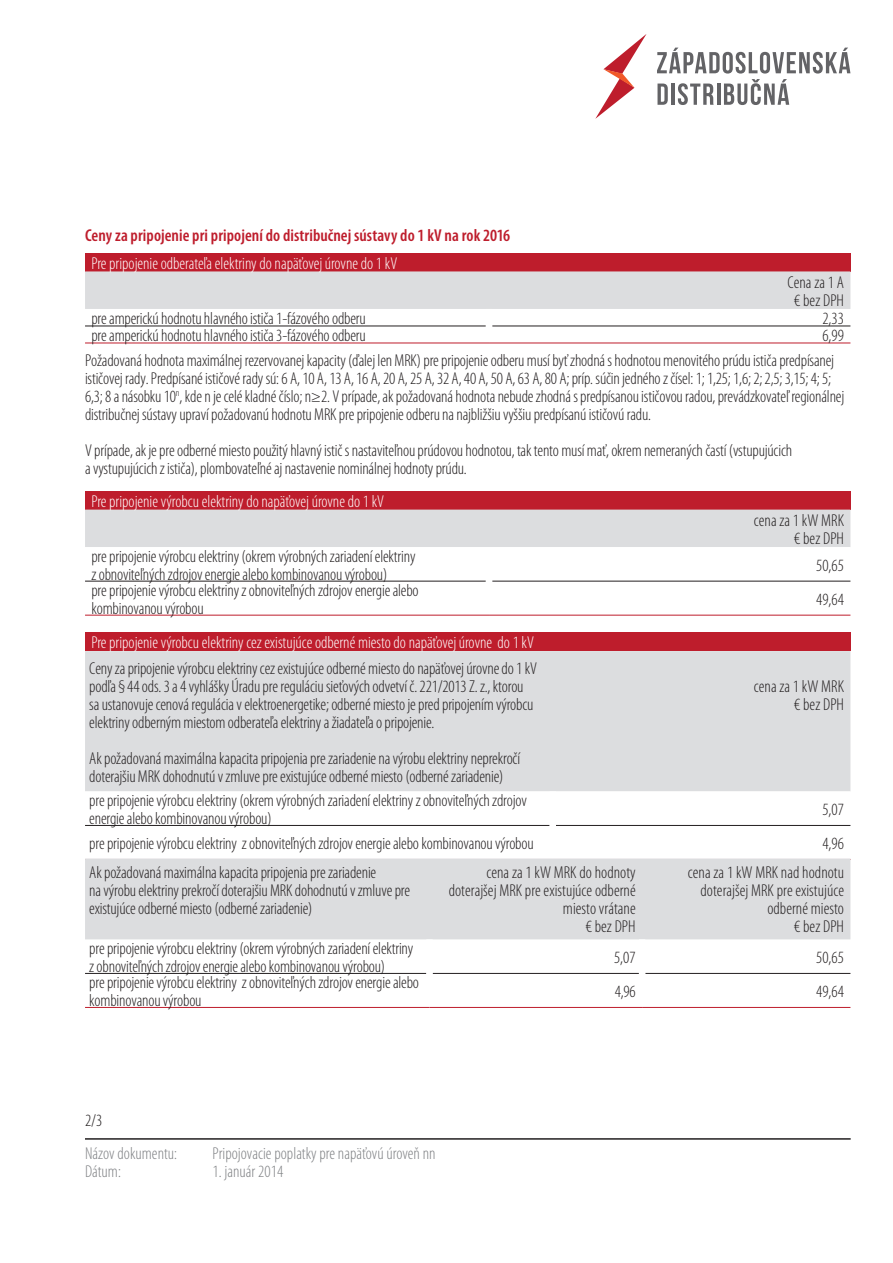
<style>
.page{position:relative;width:893px;height:1263px;background:#fff}
.page>*{position:absolute;margin:0;border:0;box-sizing:border-box;transform-origin:0 0}
.Normální{font:300 condensed 17.25px/18px "Myriad Pro";letter-spacing:-.01em;color:#231f20}
.odskok_4{font:300 condensed 17.25px "Myriad Pro";color:#fff}
.t1{font:300 condensed 17.25px "Myriad Pro";letter-spacing:.005em;color:#808285}
.odskok_8{font:600 condensed 17.25px "Myriad Pro";letter-spacing:.005em;color:#be1d2c}
</style>
<div class="page">
<hr style="left:85px;top:1138px;width:766px;height:2px;background:#231f20">
<svg style="left:657px;top:48px;width:193px;height:57px"></svg>
<svg style="left:595px;top:34px;width:52px;height:85px"></svg>
<div style="left:85px;top:253px;width:765px;height:18px;background:#be1d2c"></div>
<svg style="left:85px;top:271px;width:765px;height:72px"></svg>
<hr style="left:85px;top:326px;width:401px;height:1px;background:#231f20">
<hr style="left:492px;top:326px;width:358px;height:1px;background:#231f20">
<div style="left:486px;top:309px;width:6px;height:17px;background:#fff"></div>
<div style="left:486px;top:326px;width:6px;height:17px;background:#fff"></div>
<hr style="left:85px;top:343px;width:404px;height:1px;background:#be1d2c">
<hr style="left:489px;top:343px;width:361px;height:1px;background:#be1d2c">
<div style="left:85px;top:491px;width:765px;height:19px;background:#be1d2c"></div>
<svg style="left:85px;top:510px;width:765px;height:105px"></svg>
<hr style="left:85px;top:581px;width:401px;height:1px;background:#231f20">
<hr style="left:492px;top:581px;width:358px;height:1px;background:#231f20">
<div style="left:486px;top:547px;width:6px;height:34px;background:#fff"></div>
<div style="left:486px;top:581px;width:6px;height:34px;background:#fff"></div>
<hr style="left:85px;top:615px;width:404px;height:1px;background:#be1d2c">
<hr style="left:489px;top:615px;width:361px;height:1px;background:#be1d2c">
<div style="left:85px;top:632px;width:765px;height:19px;background:#be1d2c"></div>
<div style="left:85px;top:651px;width:765px;height:140px;background:#dcdddf"></div>
<svg style="left:86px;top:824px;width:764px;height:1px"></svg>
<hr style="left:85px;top:825px;width:465px;height:1px;background:#231f20">
<hr style="left:556px;top:825px;width:294px;height:1px;background:#231f20">
<div style="left:550px;top:791px;width:6px;height:34px;background:#fff"></div>
<div style="left:85px;top:858px;width:765px;height:81px;background:#dcdddf"></div>
<hr style="left:85px;top:973px;width:341px;height:1px;background:#231f20">
<hr style="left:433px;top:973px;width:206px;height:1px;background:#231f20">
<hr style="left:645px;top:973px;width:205px;height:1px;background:#231f20">
<hr style="left:85px;top:1007px;width:344px;height:1px;background:#be1d2c">
<hr style="left:429px;top:1007px;width:213px;height:1px;background:#be1d2c">
<hr style="left:642px;top:1007px;width:208px;height:1px;background:#be1d2c">
<p class="odskok_8" style="left:85px;top:226px;width:427px">Ceny za pripojenie pri pripojení do distribučnej sústavy do 1 kV na rok 2016</p>
<p class="odskok_4" style="left:91px;top:254px;width:307px">Pre pripojenie odberateľa elektriny donapäťovej úrovne do 1 kV</p>
<p class="Normální" style="left:787px;top:273px;width:58px">Cena za 1 A</p>
<p class="Normální" style="left:794px;top:291px;width:51px">€ bez DPH</p>
<p class="Normální" style="left:91px;top:310px;width:276px">pre amperickú hodnotu hlavného ističa 1-fázového odberu</p>
<p class="Normální" style="left:822px;top:310px;width:23px">2,33</p>
<p class="Normální" style="left:91px;top:327px;width:276px">pre amperickú hodnotu hlavného ističa 3-fázového odberu</p>
<p class="Normální" style="left:822px;top:327px;width:23px">6,99</p>
<p class="Normální" style="left:85px;top:351px;width:761px">Požadovaná hodnota maximálnej rezervovanej kapacity (ďalej len MRK) pre pripojenie odberu musí byť zhodná shodnotou menovitého prúdu ističa predpísanej ističovej rady. Predpísané ističové rady sú: 6 A, 10 A, 13 A, 16 A, 20 A, 25 A, 32 A, 40 A, 50 A, 63 A, 80 A; príp. súčin jedného zčísel: 1; 1,25; 1,6; 2; 2,5; 3,15; 4; 5; 6,3; 8 anásobku 10<sup>n</sup>, kde n je celé kladné číslo; n≥2. V prípade, ak požadovaná hodnota nebude zhodná spredpísanou ističovou radou, prevádzkovateľ regionálnej distribučnej sústavy upraví požadovanú hodnotu MRK pre pripojenie odberu nanajbližšiu vyššiu predpísanú ističovú radu.</p>
<p class="Normální" style="left:85px;top:441px;width:709px">V prípade, ak je pre odberné miesto použitý hlavný istič snastaviteľnou prúdovou hodnotou, tak tento musí mať, okrem nemeraných častí (vstupujúcich avystupujúcich zističa), plombovateľné aj nastavenie nominálnej hodnoty prúdu.</p>
<p class="odskok_4" style="left:91px;top:492px;width:294px">Pre pripojenie výrobcu elektriny do napäťovej úrovne do 1 kV</p>
<p class="Normální" style="left:754px;top:511px;width:92px">cena za 1 kW MRK</p>
<p class="Normální" style="left:794px;top:529px;width:51px">€ bez DPH</p>
<p class="Normální" style="left:91px;top:547px;width:326px">pre pripojenie výrobcu elektriny (okrem výrobných zariadení elektriny zobnoviteľných zdrojov energie alebo kombinovanou výrobou)</p>
<p class="Normální" style="left:816px;top:556px;width:29px">50,65</p>
<p class="Normální" style="left:91px;top:581px;width:329px">pre pripojenie výrobcu elektriny zobnoviteľných zdrojov energie alebo kombinovanou výrobou</p>
<p class="Normální" style="left:816px;top:590px;width:29px">49,64</p>
<p class="odskok_4" style="left:91px;top:633px;width:444px">Pre pripojenie výrobcu elektriny cez existujúce odberné miesto donapäťovej úrovne do 1 kV</p>
<p class="Normální" style="left:89px;top:659px;width:449px">Ceny zapripojenie výrobcu elektriny cez existujúce odberné miesto donapäťovej úrovne do1 kV podľa § 44 ods. 3 a4 vyhlášky Úradu pre reguláciu sieťových odvetví č. 221/2013 Z. z., ktorou sa ustanovuje cenová regulácia velektroenergetike; odberné miesto je pred pripojením výrobcu elektriny odberným miestom odberateľa elektriny ažiadateľa opripojenie.</p>
<p class="Normální" style="left:89px;top:749px;width:432px">Ak požadovaná maximálna kapacita pripojenia pre zariadenie navýrobu elektriny neprekročí doterajšiu MRK dohodnutú vzmluve pre existujúce odberné miesto (odberné zariadenie)</p>
<p class="Normální" style="left:754px;top:677px;width:92px">cena za 1 kW MRK</p>
<p class="Normální" style="left:794px;top:695px;width:51px">€ bez DPH</p>
<p class="Normální" style="left:89px;top:791px;width:439px">pre pripojenie výrobcu elektriny (okrem výrobných zariadení elektriny zobnoviteľných zdrojov energie alebo kombinovanou výrobou)</p>
<p class="Normální" style="left:822px;top:800px;width:23px">5,07</p>
<p class="Normální" style="left:89px;top:835px;width:446px">pre pripojenie výrobcu elektriny zobnoviteľných zdrojov energie alebo kombinovanou výrobou</p>
<p class="Normální" style="left:822px;top:835px;width:23px">4,96</p>
<p class="Normální" style="left:89px;top:864px;width:322px">Ak požadovaná maximálna kapacita pripojenia pre zariadenie navýrobu elektriny prekročí doterajšiu MRK dohodnutú vzmluve pre existujúce odberné miesto (odberné zariadenie)</p>
<p class="Normální" style="left:486px;top:864px;width:151px">cena za 1 kW MRK do hodnoty</p>
<p class="Normální" style="left:688px;top:864px;width:158px">cena za 1 kW MRK nad hodnotu</p>
<p class="Normální" style="left:700px;top:882px;width:145px">doterajšej MRK pre existujúce</p>
<p class="Normální" style="left:767px;top:900px;width:78px">odberné miesto</p>
<p class="Normální" style="left:794px;top:918px;width:51px">€ bez DPH</p>
<p class="Normální" style="left:449px;top:882px;width:188px">doterajšej MRK pre existujúce odberné</p>
<p class="Normální" style="left:563px;top:900px;width:74px">miesto vrátane</p>
<p class="Normální" style="left:586px;top:918px;width:51px">€ bez DPH</p>
<p class="Normální" style="left:89px;top:939px;width:326px">pre pripojenie výrobcu elektriny (okrem výrobných zariadení elektriny zobnoviteľných zdrojov energie alebo kombinovanou výrobou)</p>
<p class="Normální" style="left:614px;top:948px;width:23px">5,07</p>
<p class="Normální" style="left:816px;top:948px;width:29px">50,65</p>
<p class="Normální" style="left:89px;top:973px;width:331px">pre pripojenie výrobcu elektriny zobnoviteľných zdrojov energie alebo kombinovanou výrobou</p>
<p class="Normální" style="left:615px;top:982px;width:23px">4,96</p>
<p class="Normální" style="left:816px;top:982px;width:29px">49,64</p>
<p class="Normální" style="left:85px;top:1111px;width:19px">2/3</p>
<p class="t1" style="left:85px;top:1144px;width:94px">Názov dokumentu:</p>
<p class="t1" style="left:213px;top:1144px;width:224px">Pripojovacie poplatky pre napäťovú úroveň nn</p>
<p class="t1" style="left:85px;top:1162px;width:37px">Dátum:</p>
<p class="t1" style="left:213px;top:1162px;width:72px">1. január 2014</p>
</div>
